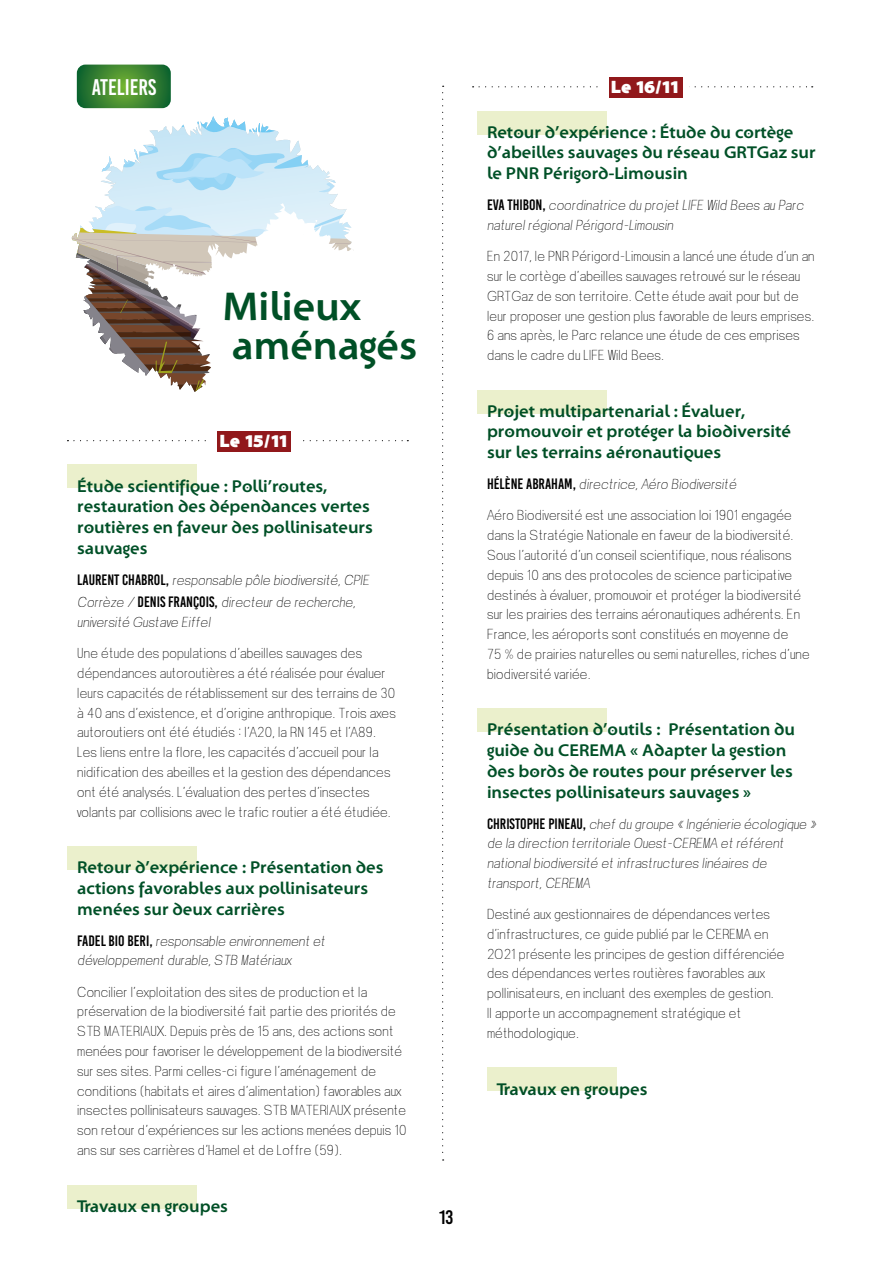
<style>
.page{position:relative;width:893px;height:1263px;background:#fff}
.page>*{position:absolute;margin:0;border:0;box-sizing:border-box;transform-origin:0 0}
.t1{font:700 40.5px/39.5px "Santana";color:#005026}
.t2{font:22.5px "Bebas Kai";color:#fff}
.t3{font:19.5px "Bebas Kai";color:#000}
.t4{font:900 18px "Santana";letter-spacing:-.12em;color:#fff}
.t5{font:700 17.25px/20.7px "Santana";color:#005027}
.t6{font:700 17.25px/20.7px "Santana";color:#004f26}
.t7{font:300 16.5px/19.8px "Valak";color:#000}
.t8{font:italic 300 16.5px/19.8px "Valak";color:#000}
.s1{font-family:"Bebas Kai";font-weight:400;font-style:normal;font-size:15px}
</style>
<div class="page">
<svg style="left:95px;top:117px;width:118px;height:94px"></svg>
<svg style="left:72px;top:236px;width:73px;height:137px"></svg>
<svg style="left:145px;top:203px;width:264px;height:262px"></svg>
<svg style="left:77px;top:65px;width:94px;height:43px;background:#3d8534"></svg>
<svg style="left:442px;top:93px;width:2px;height:1067px"></svg>
<svg style="left:74px;top:440px;width:334px;height:1px"></svg>
<svg style="left:473px;top:86px;width:340px;height:1px"></svg>
<div style="left:67px;top:465px;width:130px;height:23px;background:#ebf0cc"></div>
<div style="left:67px;top:846px;width:130px;height:24px;background:#ebf0cc"></div>
<div style="left:67px;top:1185px;width:130px;height:23px;background:#ebf0cc"></div>
<div style="left:477px;top:111px;width:130px;height:23px;background:#ebf0cc"></div>
<div style="left:477px;top:390px;width:130px;height:23px;background:#ebf0cc"></div>
<div style="left:477px;top:708px;width:130px;height:24px;background:#ebf0cc"></div>
<div style="left:487px;top:1067px;width:130px;height:24px;background:#ebf0cc"></div>
<div style="left:211px;top:431px;width:6px;height:20px;background:#fff"></div>
<div style="left:291px;top:431px;width:6px;height:20px;background:#fff"></div>
<div style="left:217px;top:431px;width:74px;height:20px;background:#91181b"></div>
<div style="left:683px;top:77px;width:6px;height:21px;background:#fff"></div>
<div style="left:603px;top:77px;width:6px;height:20px;background:#fff"></div>
<div style="left:609px;top:77px;width:74px;height:20px;background:#91181b"></div>
<h2 class="t2" style="left:92px;top:75px;width:66px">ATELIERS</h2>
<h1 class="t1" style="left:223px;top:287px;width:196px">Milieux aménagés</h1>
<p class="t4" style="left:220px;top:432px;width:71px">Le 15/11</p>
<p class="t5" style="left:77px;top:476px;width:297px">Étude scientifique : Polli’routes, restauration des dépendances vertes routières en faveur des pollinisateurs sauvages</p>
<p class="t8" style="left:77px;top:569px;width:294px;line-height:22.5px"><span class="s1">LAURENT CHABROL,</span> responsable pôle biodiversité, CPIE<br>Corrèze / <span class="s1">DENIS FRANÇOIS,</span> directeur de recherche,</p>
<p class="t8" style="left:77px;top:612px;width:135px">université Gustave Eiffel</p>
<p class="t7" style="left:77px;top:643px;width:320px">Une étude des populations d’abeilles sauvages des dépendances autoroutières a été réalisée pour évaluer leurs capacités de rétablissement sur des terrains de 30 à 40 ans d’existence, et d’origine anthropique. Trois axes autoroutiers ont été étudiés ; l’A20, la RN 145 et l’A89.<br>Les liens entre la flore, les capacités d’accueil pour la nidification des abeilles et la gestion des dépendances ont été analysés. L’évaluation des pertes d’insectes volants par collisions avec le trafic routier a été étudiée.</p>
<p class="t5" style="left:77px;top:857px;width:308px">Retour d’expérience : Présentation des actions favorables aux pollinisateurs menées sur deux carrières</p>
<p class="t8" style="left:77px;top:931px;width:250px"><span class="s1">FADEL BIO BERI,</span> responsable environnement et développement durable, STB Matériaux</p>
<p class="t7" style="left:77px;top:981px;width:331px">Concilier l’exploitation des sites de production et la préservation de la biodiversité fait partie des priorités de STB MATERIAUX. Depuis près de 15 ans, des actions sont menées pour favoriser le développement de la biodiversité sur ses sites. Parmi celles-ci figure l’aménagement de conditions (habitats et aires d’alimentation) favorables aux insectes pollinisateurs sauvages. STB MATERIAUX présente son retour d’expériences sur les actions menées depuis 10 ans sur ses carrières d’Hamel et de Loffre (59).</p>
<p class="t6" style="left:77px;top:1196px;width:152px">Travaux en groupes</p>
<p class="t3" style="left:439px;top:1206px;width:16px">13</p>
<p class="t4" style="left:611px;top:78px;width:71px">Le 16/11</p>
<p class="t5" style="left:487px;top:122px;width:330px">Retour d’expérience : Étude du cortège d’abeilles sauvages du réseau GRTGaz sur le PNR Périgord-Limousin</p>
<p class="t8" style="left:487px;top:196px;width:318px"><span class="s1">EVA THIBON,</span> coordinatrice du projet LIFE Wild Bees au Parc naturel régional Périgord-Limousin</p>
<p class="t7" style="left:487px;top:246px;width:329px">En 2017, le PNR Périgord-Limousin a lancé une étude d’un an sur le cortège d’abeilles sauvages retrouvé sur le réseau GRTGaz de son territoire. Cette étude avait pour but de leur proposer une gestion plus favorable de leurs emprises.<br>6 ans après, le Parc relance une étude de ces emprises dans le cadre du LIFE Wild Bees.</p>
<p class="t6" style="left:487px;top:401px;width:306px">Projet multipartenarial : Évaluer, promouvoir et protéger la biodiversité sur les terrains aéronautiques</p>
<p class="t8" style="left:487px;top:475px;width:251px"><span class="s1">HÉLÈNE ABRAHAM,</span> directrice, Aéro Biodiversité</p>
<p class="t7" style="left:487px;top:505px;width:324px">Aéro Biodiversité est une association loi 1901 engagée dans la Stratégie Nationale en faveur de la biodiversité.<br>Sous l’autorité d’un conseil scientifique, nous réalisons depuis 10 ans des protocoles de science participative destinés à évaluer, promouvoir et protéger la biodiversité sur les prairies des terrains aéronautiques adhérents. En France, les aéroports sont constitués en moyenne de<br>75 % de prairies naturelles ou semi naturelles, riches d’une biodiversité variée.</p>
<p class="t5" style="left:487px;top:719px;width:310px">Présentation d’outils : Présentation du guide du CEREMA « Adapter la gestion des bords de routes pour préserver les insectes pollinisateurs sauvages »</p>
<p class="t8" style="left:487px;top:814px;width:331px"><span class="s1">CHRISTOPHE PINEAU,</span> chef du groupe « Ingénierie écologique » de la direction territoriale Ouest-CEREMA et référent national biodiversité et infrastructures linéaires de transport, CEREMA</p>
<p class="t7" style="left:487px;top:904px;width:299px">Destiné aux gestionnaires de dépendances vertes d’infrastructures, ce guide publié par le CEREMA en 2O21 présente les principes de gestion différenciée des dépendances vertes routières favorables aux pollinisateurs, en incluant des exemples de gestion.<br>Il apporte un accompagnement stratégique et méthodologique.</p>
<p class="t6" style="left:497px;top:1079px;width:152px">Travaux en groupes</p>
</div>
